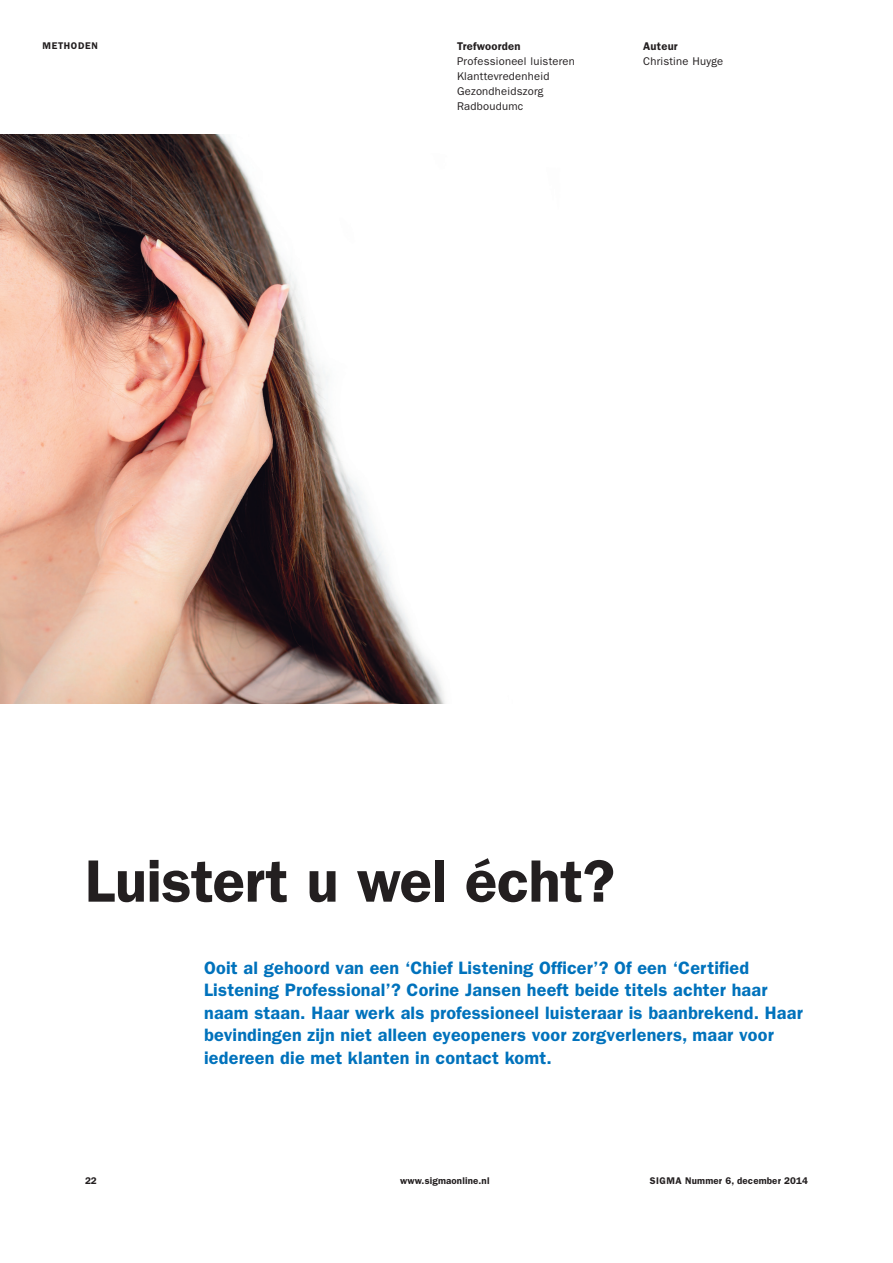
<style>
.page{position:relative;width:893px;height:1263px;background:#fff}
.page>*{position:absolute;margin:0;border:0;box-sizing:border-box;transform-origin:0 0}
.t1{font:600 60px "ITC Franklin Gothic Std";letter-spacing:-.01em;color:#231f20}
.t2{font:600 18px/22.5px "ITC Franklin Gothic Std";letter-spacing:.01em;color:#0072bc}
.t3{font:11.25px/15px "ITC Franklin Gothic Std";letter-spacing:.02em;color:#231f20}
.t4{font:600 11.25px "ITC Franklin Gothic Std";letter-spacing:.02em;color:#231f20}
.t5{font:600 9.75px "ITC Franklin Gothic Std";letter-spacing:.015em;color:#231f20}
.t6{font:600 9.75px "ITC Franklin Gothic Std";letter-spacing:.065em;color:#231f20}
</style>
<div class="page">
<img style="left:0;top:134px;width:445px;height:569px">
<p class="t6" style="left:43px;top:40px;width:57px">METHODEN</p>
<p class="t4" style="left:457px;top:40px;width:65px">Trefwoorden</p>
<p class="t3" style="left:457px;top:54px;width:119px">Professioneel luisteren<br>Klanttevredenheid<br>Gezondheidszorg<br>Radboudumc</p>
<p class="t4" style="left:643px;top:40px;width:36px">Auteur</p>
<p class="t3" style="left:643px;top:54px;width:82px">Christine Huyge</p>
<h1 class="t1" style="left:85px;top:846px;width:531px">Luistert u wel écht?</h1>
<p class="t2" style="left:204px;top:956px;width:600px">Ooit al gehoord van een ‘Chief Listening Officer’? Of een ‘Certified Listening Professional’? Corine Jansen heeft beide titels achter haar naam staan. Haar werk als professioneel luisteraar is baanbrekend. Haar bevindingen zijn niet alleen eyeopeners voor zorgverleners, maar voor iedereen die met klanten in contact komt.</p>
<p class="t5" style="left:85px;top:1175px;width:13px">22</p>
<p class="t5" style="left:400px;top:1175px;width:91px">www.sigmaonline.nl</p>
<p class="t5" style="left:650px;top:1175px;width:160px">SIGMA Nummer 6, december 2014</p>
</div>
